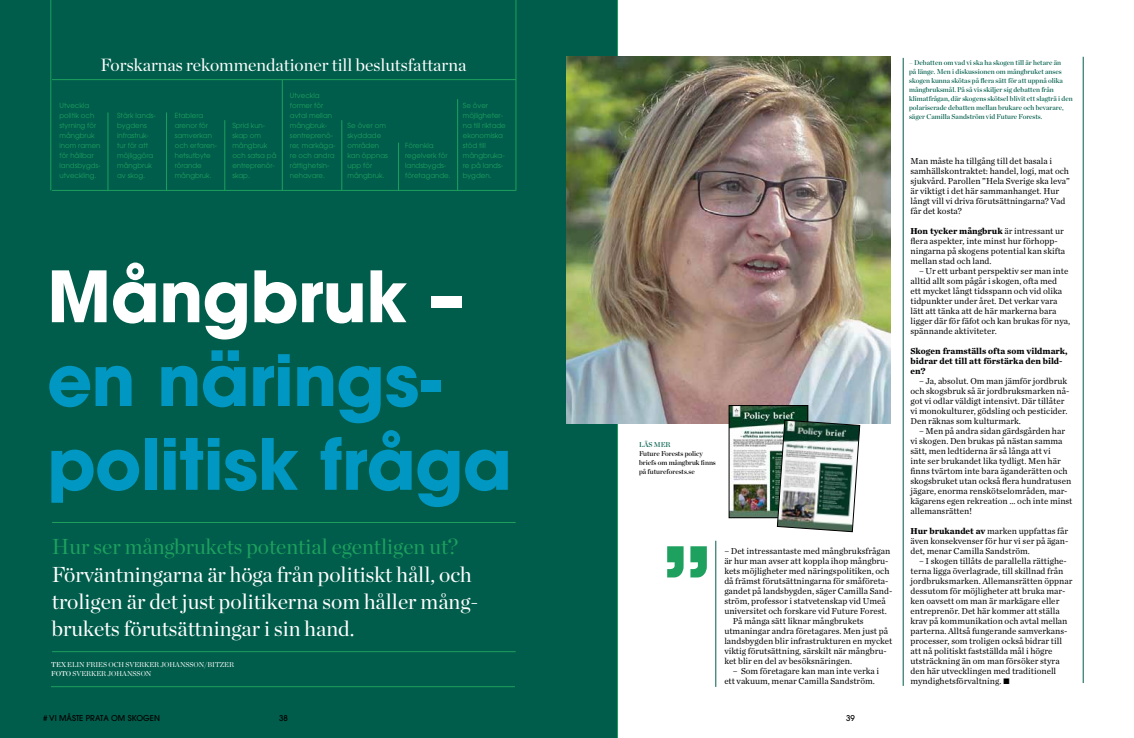
<style>
.page{position:relative;width:1134px;height:738px;background:#fff}
.page>*{position:absolute;margin:0;border:0;box-sizing:border-box;transform-origin:0 0}
.t1{font:700 70px/83.7px "ITC Avant Garde Pro";letter-spacing:-.01em;color:#0098c2}
.t2{font:700 70px "ITC Avant Garde Pro";letter-spacing:-.01em;color:#fff}
.t3{font:21.6px/27.3px "Chronicle Display";color:#fff}
.t4{font:21.6px "Chronicle Display";color:#1ea05e}
.t5{font:17.6px "Chronicle Display";color:#fff}
.t6{font:9px/10px "Chronicle Text G1";color:#000}
.t7{font:700 9px/10px "Chronicle Text G1";color:#000}
.t8{font:500 8px "ITC Avant Garde Pro";color:#000}
.t9{font:7px/10px "ITC Avant Garde Pro";color:#1ea05e}
.t10{font:7px/9px "Chronicle Display Semi";color:#005d4b}
.t11{font:7px/9px "Chronicle Display";color:#fff}
.t12{font:7px/9px "Chronicle Display Semi";color:#000}
.s1{font-family:"Chronicle Display Semi"}
.s2{font-weight:700}
</style>
<div class="page">
<hr style="left:715px;top:540px;width:1px;height:146px;background:#005d4b">
<div style="left:0;top:0;width:618px;height:737px;background:#005d4b"></div>
<img style="left:567px;top:57px;width:323px;height:366px">
<hr style="left:52px;top:522px;width:464px;height:1px;background:#1ea05e">
<hr style="left:903px;top:58px;width:1px;height:627px;background:#005d4b">
<hr style="left:1083px;top:57px;width:1px;height:625px;background:#005d4b">
<hr style="left:52px;top:651px;width:464px;height:1px;background:#1ea05e">
<hr style="left:52px;top:190px;width:464px;height:1px;background:#1ea05e">
<hr style="left:108px;top:112px;width:1px;height:78px;background:#1ea05e">
<hr style="left:166px;top:112px;width:1px;height:78px;background:#1ea05e">
<hr style="left:225px;top:120px;width:1px;height:70px;background:#1ea05e">
<hr style="left:282px;top:79px;width:1px;height:111px;background:#1ea05e">
<hr style="left:342px;top:120px;width:1px;height:70px;background:#1ea05e">
<hr style="left:398px;top:142px;width:1px;height:48px;background:#1ea05e">
<hr style="left:457px;top:99px;width:1px;height:91px;background:#1ea05e">
<hr style="left:51px;top:0;width:1px;height:190px;background:#1ea05e">
<hr style="left:516px;top:0;width:1px;height:190px;background:#1ea05e">
<hr style="left:52px;top:79px;width:464px;height:1px;background:#1ea05e">
<hr style="left:51px;top:686px;width:464px;height:1px;background:#1ea05e">
<img style="left:731px;top:407px;width:75px;height:108px">
<div style="left:729px;top:405px;width:79px;height:112px;border:1px solid #000"></div>
<img style="left:777px;top:419px;width:83px;height:112px">
<svg style="left:667px;top:546px;width:40px;height:31px"></svg>
<h3 class="t5" style="left:101px;top:51px;width:367px">Forskarnas rekommendationer till beslutsfattarna</h3>
<p class="t9" style="left:60px;top:100px;width:43px">Utveckla politik och styrning för mångbruk inom ramen för hållbar landsbygds&shy;utveckling.</p>
<p class="t9" style="left:117px;top:110px;width:40px">Stärk lands&shy;bygdens infrastruk&shy;tur för att möjliggöra mångbruk av skog.</p>
<p class="t9" style="left:175px;top:110px;width:44px">Etablera arenor för samverkan och erfaren&shy;hetsutbyte rörande mångbruk.</p>
<p class="t9" style="left:232px;top:120px;width:46px">Sprid kun&shy;skap om mångbruk och satsa på entreprenör&shy;skap.</p>
<p class="t9" style="left:290px;top:90px;width:47px">Utveckla former för avtal mellan mångbruk&shy;sentreprenö&shy;rer, markäga&shy;re och andra rättighetsin&shy;nehavare.</p>
<p class="t9" style="left:348px;top:120px;width:42px">Se över om skyddade områden kan öppnas upp för mångbruk.</p>
<p class="t9" style="left:405px;top:140px;width:47px">Förenkla regelverk för landsbygds&shy;företagande.</p>
<p class="t9" style="left:463px;top:100px;width:45px">Se över möjligheter&shy;na till riktade ekonomiska stöd till mångbruka&shy;re på lands&shy;bygden.</p>
<h1 class="t2" style="left:47px;top:249px;width:418px">Mångbruk –</h1>
<h1 class="t1" style="left:47px;top:337px;width:466px">en närings&shy;politisk fråga</h1>
<h2 class="t4" style="left:52px;top:529px;width:408px">Hur ser mångbrukets potential egentligen ut?</h2>
<h2 class="t3" style="left:52px;top:558px;width:428px">Förväntningarna är höga från politiskt håll, och troligen är det just politikerna som håller mång&shy;brukets förutsättningar i sin hand.</h2>
<p class="t11" style="left:51px;top:658px;width:184px"><span class="s1">TEX</span> ELIN FRIES OCH SVERKER JOHANSSON/BITZER<br><span class="s1">FOTO</span> SVERKER JOHANSSON</p>
<p class="t8" style="left:43px;top:712px;width:118px"># VI MÅSTE PRATA OM SKOGEN</p>
<p class="t8" style="left:279px;top:712px;width:10px">38</p>
<p class="t10" style="left:639px;top:439px;width:33px">LÄS MER</p>
<p class="t12" style="left:639px;top:448px;width:78px">Future Forests policy briefs om mångbruk finns på futureforests.se</p>
<p class="t6" style="left:724px;top:545px;width:167px">– Det intressantaste med mångbruksfrågan</p>
<p class="t6" style="left:724px;top:555px;width:166px">är hur man avser att koppla ihop mångbru-</p>
<p class="t6" style="left:724px;top:565px;width:167px">kets möjligheter med näringspolitiken, och</p>
<p class="t6" style="left:724px;top:575px;width:166px">då främst förutsättningarna för småföreta-</p>
<p class="t6" style="left:724px;top:585px;width:170px">gandet på landsbygden, säger Camilla Sand-</p>
<p class="t6" style="left:724px;top:595px;width:163px">ström, professor i statvetenskap vid Umeå</p>
<p class="t6" style="left:724px;top:605px;width:164px">universitet och forskare vid Future Forest.</p>
<p class="t6" style="left:733px;top:615px;width:132px">På många sätt liknar mångbrukets</p>
<p class="t6" style="left:724px;top:625px;width:165px">utmaningar andra företagares. Men just på</p>
<p class="t6" style="left:724px;top:635px;width:170px">landsbygden blir infrastrukturen en mycket</p>
<p class="t6" style="left:724px;top:645px;width:164px">viktig förutsättning, särskilt när mångbru-</p>
<p class="t6" style="left:724px;top:655px;width:129px">ket blir en del av besöksnäringen.</p>
<p class="t6" style="left:724px;top:665px;width:156px;text-indent:9px">– Som företagare kan man inte verka i ett vakuum, menar Camilla Sandström.</p>
<p class="t8" style="left:846px;top:712px;width:10px">39</p>
<p class="t10" style="left:909px;top:58px;width:165px">– Debatten om vad vi ska ha skogen till är hetare än<br>på länge. Men i diskussionen om mångbruket anses skogen kunna skötas på flera sätt för att uppnå olika mångbruksmål. På så vis skiljer sig debatten från klimatfrågan, där skogens skötsel blivit ett slagträ i den polariserade debatten mellan brukare och bevarare, säger Camilla Sandström vid Future Forests.</p>
<p class="t6" style="left:910px;top:155px;width:161px">Man måste ha tillgång till det basala i samhällskontraktet: handel, logi, mat och sjukvård. Parollen ”Hela Sverige ska leva” är viktigt i det här sammanhanget. Hur långt vill vi driva förutsättningarna? Vad får det kosta?</p>
<p class="t6" style="left:910px;top:225px;width:156px"><span class="s2">Hon tycker mångbruk</span> är intressant ur flera aspekter, inte minst hur förhopp&shy;ningarna på skogens potential kan skifta mellan stad och land.</p>
<p class="t6" style="left:910px;top:265px;width:161px;text-indent:9px">– Ur ett urbant perspektiv ser man inte alltid allt som pågår i skogen, ofta med<br>ett mycket långt tidsspann och vid olika tidpunkter under året. Det verkar vara lätt att tänka att de här markerna bara ligger där för fäfot och kan brukas för nya, spännande aktiviteter.</p>
<p class="t7" style="left:910px;top:345px;width:159px">Skogen framställs ofta som vildmark, bidrar det till att förstärka den bild&shy;en?</p>
<p class="t6" style="left:910px;top:375px;width:160px;text-indent:9px">– Ja, absolut. Om man jämför jordbruk och skogsbruk så är jordbruksmarken nå&shy;got vi odlar väldigt intensivt. Där tillåter vi monokulturer, gödsling och pesticider.<br>Den räknas som kulturmark.</p>
<p class="t6" style="left:910px;top:425px;width:163px;text-indent:9px">– Men på andra sidan gärdsgården har vi skogen. Den brukas på nästan samma sätt, men ledtiderna är så långa att vi<br>inte ser brukandet lika tydligt. Men här finns tvärtom inte bara äganderätten och skogsbruket utan också flera hundratusen jägare, enorma renskötselområden, mar&shy;kägarens egen rekreation … och inte minst allemansrätten!</p>
<p class="t6" style="left:910px;top:525px;width:159px;text-align:justify"><span class="s2">Hur brukandet av</span> marken uppfattas får även konsekvenser för hur vi ser på ägan&shy;det, menar Camilla Sandström.</p>
<p class="t6" style="left:910px;top:555px;width:163px;text-indent:9px">– I skogen tillåts de parallella rättighe&shy;terna ligga överlagrade, till skillnad från jordbruksmarken. Allemansrätten öppnar dessutom för möjligheter att bruka mar&shy;ken oavsett om man är markägare eller entreprenör. Det här kommer att ställa krav på kommunikation och avtal mellan parterna. Alltså fungerande samverkans&shy;processer, som troligen också bidrar till att nå politiskt fastställda mål i högre utsträckning än om man försöker styra den här utvecklingen med traditionell myndighetsförvaltning. •</p>
</div>
